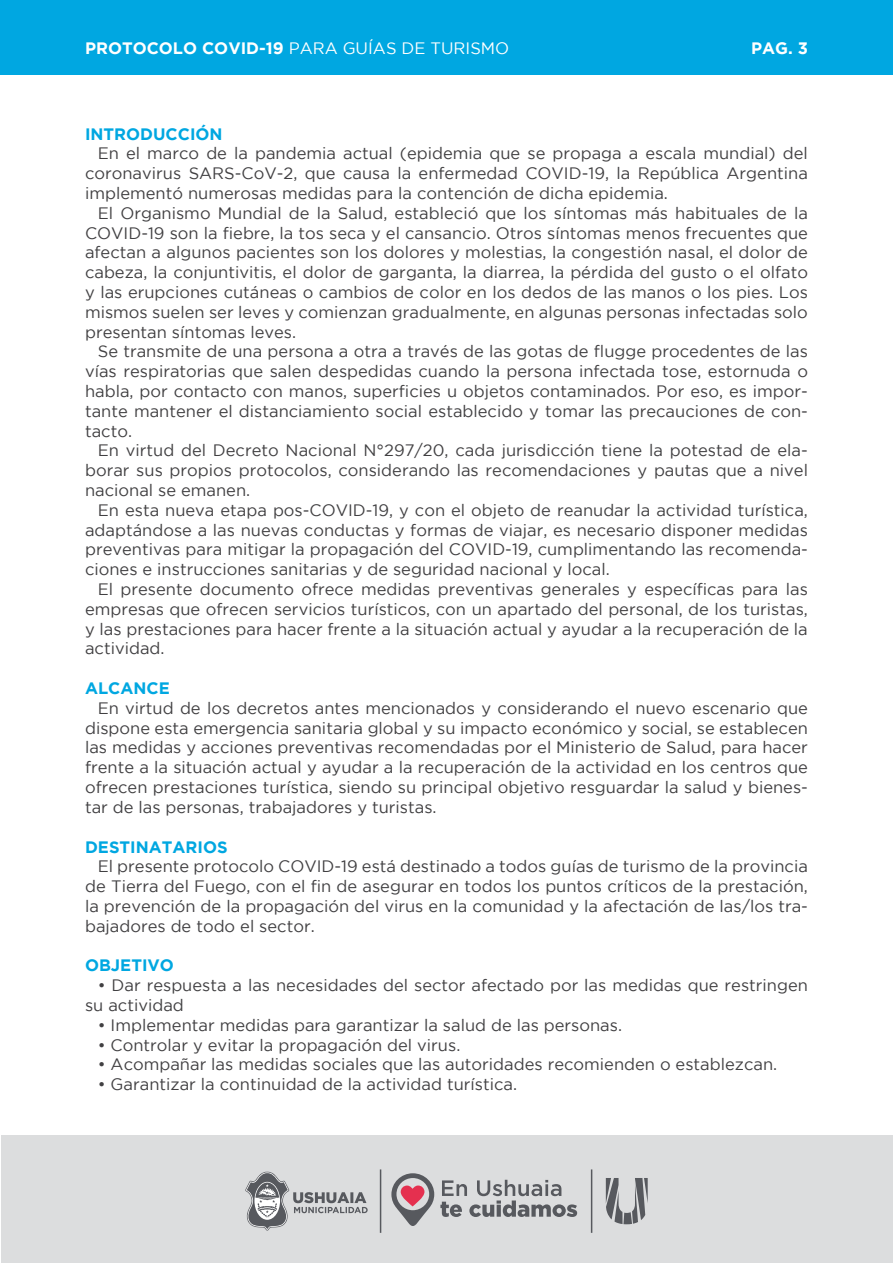
<style>
.page{position:relative;width:893px;height:1263px;background:#fff}
.page>*{position:absolute;margin:0;border:0;box-sizing:border-box;transform-origin:0 0}
.t1{font:16.5px/19.8px "Gotham";color:#414042;text-align:justify}
.t2{font:700 16.5px "Gotham";color:#00a7e1}
.t3{font:16.5px "Gotham";color:#fff}
.t4{font:700 16.5px "Gotham";color:#fff}
.s1{font-weight:700}
.s2{font-style:inherit}
</style>
<div class="page">
<div style="left:2px;top:1px;width:891px;height:73px;background:#00a7e1"></div>
<div style="left:2px;top:1135px;width:891px;height:128px;background:#dcddde"></div>
<svg style="left:440px;top:1180px;width:137px;height:37px"></svg>
<svg style="left:391px;top:1173px;width:43px;height:53px"></svg>
<svg style="left:245px;top:1172px;width:123px;height:59px"></svg>
<svg style="left:606px;top:1178px;width:42px;height:46px"></svg>
<hr style="left:591px;top:1169px;width:1px;height:64px;background:#57595e">
<hr style="left:380px;top:1169px;width:1px;height:64px;background:#57595e">
<p class="t3" style="left:85px;top:39px;width:426px"><span class="s1">PROTOCOLO COVID-19</span> PARA GUÍAS DE TURISMO</p>
<p class="t4" style="left:751px;top:38px;width:58px">PAG. 3</p>
<p class="t2" style="left:85px;top:124px;width:139px">INTRODUCCIÓN</p>
<p class="t1" style="left:85px;top:143px;width:724px;text-indent:13px">En el marco de la pandemia actual (epidemia que se propaga a escala mundial) del coronavirus SARS-CoV-2, que causa la enfermedad COVID-19, la República Argentina implementó numerosas medidas para la contención de dicha epidemia.</p>
<p class="t1" style="left:85px;top:203px;width:724px;text-indent:13px">El Organismo Mundial de la Salud, estableció que los síntomas más habituales de la COVID-19 son la fiebre, la tos seca y el cansancio. Otros síntomas menos frecuentes que afectan a algunos pacientes son los dolores y molestias, la congestión nasal, el dolor de cabeza, la conjuntivitis, el dolor de garganta, la diarrea, la pérdida del gusto o el olfato y las erupciones cutáneas o cambios de color en los dedos de las manos o los pies. Los mismos suelen ser leves y comienzan gradualmente, en algunas personas infectadas solo presentan síntomas leves.</p>
<p class="t1" style="left:85px;top:341px;width:724px;text-indent:13px">Se transmite de una persona a otra a través de las gotas de flugge procedentes de las vías respiratorias que salen despedidas cuando la persona infectada tose, estornuda o habla, por contacto con manos, superficies u objetos contaminados. Por eso, es impor&shy;tante mantener el distanciamiento social establecido y tomar las precauciones de con&shy;tacto.</p>
<p class="t1" style="left:85px;top:440px;width:724px;text-indent:13px">En virtud del Decreto Nacional N°297/20, cada jurisdicción tiene la potestad de ela&shy;borar sus propios protocolos, considerando las recomendaciones y pautas que a nivel nacional se emanen.</p>
<p class="t1" style="left:85px;top:500px;width:724px;text-indent:13px">En esta nueva etapa pos-COVID-19, y con el objeto de reanudar la actividad turística, adaptándose a las nuevas conductas y formas de viajar, es necesario disponer medidas preventivas para mitigar la propagación del COVID-19, cumplimentando las recomenda&shy;ciones e instrucciones sanitarias y de seguridad nacional y local.</p>
<p class="t1" style="left:85px;top:579px;width:724px;text-indent:13px">El presente documento ofrece medidas preventivas generales y específicas para las empresas que ofrecen servicios turísticos, con un apartado del personal, de los turistas, y las prestaciones para hacer frente a la situación actual y ayudar a la recuperación de la actividad.</p>
<p class="t2" style="left:85px;top:679px;width:86px">ALCANCE</p>
<p class="t1" style="left:85px;top:698px;width:724px;text-indent:13px">En virtud de los decretos antes mencionados y considerando el nuevo escenario que dispone esta emergencia sanitaria global y su impacto económico y social, se establecen las medidas y acciones preventivas recomendadas por el Ministerio de Salud, para hacer frente a la situación actual y ayudar a la recuperación de la actividad en los centros que ofrecen prestaciones turística, siendo su principal objetivo resguardar la salud y bienes&shy;tar de las personas, trabajadores y turistas.</p>
<p class="t2" style="left:85px;top:837px;width:144px">DESTINATARIOS</p>
<p class="t1" style="left:85px;top:856px;width:724px;text-indent:13px">El presente protocolo COVID-19 está destinado a todos guías de turismo de la provincia de Tierra del Fuego, con el fin de asegurar en todos los puntos críticos de la prestación, la prevención de la propagación del virus en la comunidad y la afectación de las/los tra&shy;bajadores de todo el sector.</p>
<p class="t2" style="left:85px;top:956px;width:90px">OBJETIVO</p>
<p class="t1" style="left:85px;top:975px;width:724px;text-indent:13px"><span class="s2">•</span> Dar respuesta a las necesidades del sector afectado por las medidas que restringen su actividad</p>
<p class="t1" style="left:98px;top:1015px;width:526px"><span class="s2">•</span> Implementar medidas para garantizar la salud de las personas.</p>
<p class="t1" style="left:98px;top:1034px;width:364px"><span class="s2">•</span> Controlar y evitar la propagación del virus.</p>
<p class="t1" style="left:98px;top:1054px;width:681px"><span class="s2">•</span> Acompañar las medidas sociales que las autoridades recomienden o establezcan.</p>
<p class="t1" style="left:98px;top:1074px;width:421px"><span class="s2">•</span> Garantizar la continuidad de la actividad turística.</p>
</div>
